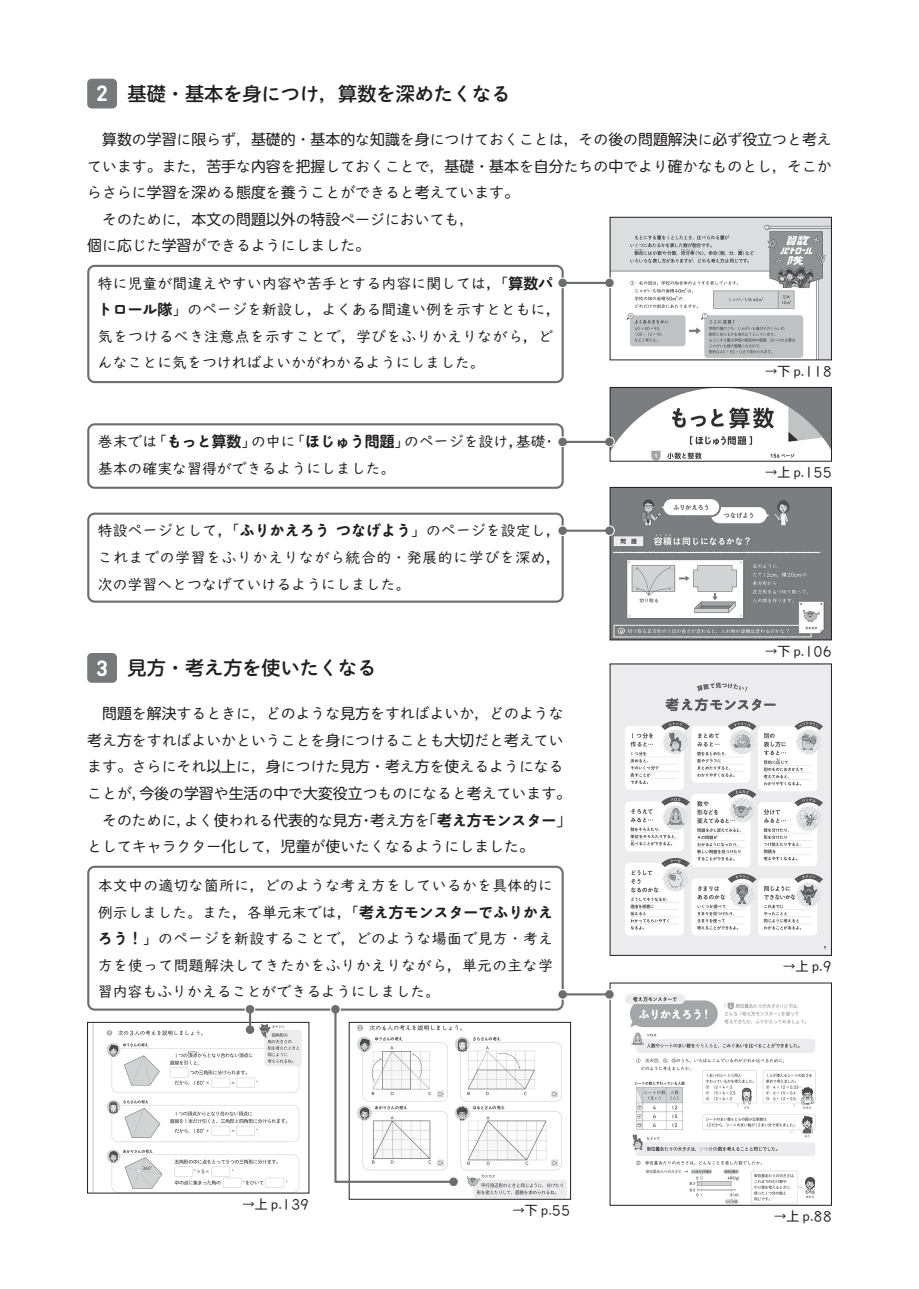
<style>
.page{position:relative;width:919px;height:1289px;background:#fff}
.page>*{position:absolute;margin:0;border:0;box-sizing:border-box;transform-origin:0 0}
.t1{font:700 21.75px "DIN Round Pro";color:#fff}
.t2{font:19.2px "Shuei M Go Std B";color:#231f20}
.t3{font:14.85px/26.5px "UD Digi Kyokasho Pro N";letter-spacing:.005em;color:#231f20}
.t4{font:14.85px/26.5px "Shuei M Go Std L";color:#231f20}
.t5{font:700 14.85px "Maru Anti Std De";color:#231f20}
.t6{font:14.85px "UD Shin M Go Pro";color:#231f20}
.t7{font:12.75px "Shuei M Go Std L";color:#231f20}
.s1{font-family:"UD Shin M Go Pro";font-weight:500}
.s2{font-family:"UD Shin M Go Pro"}
.s3{font-family:"UD Shin M Go Pro De";font-weight:700}
.s4{font-family:"Maru Anti Std De";font-weight:700}
.s5{font-family:"MOG Suuji It K40";font-size:12.15px}
.s6{font-family:"UD Digi Kyokasho Pro N";font-weight:400}
.s7{font-family:"UD Shin M Go Pro De"}
.s8{font-family:"Shuei M Go Std L";font-weight:400}
.s9{font-family:"Shuei M Go Std L"}
</style>
<div class="page">
<img style="left:611px;top:219px;width:218px;height:139px">
<div style="left:609px;top:217px;width:222px;height:143px;border:1px solid #231f20"></div>
<img style="left:611px;top:389px;width:218px;height:70px">
<div style="left:609px;top:387px;width:222px;height:74px;border:1px solid #231f20"></div>
<img style="left:611px;top:489px;width:218px;height:149px">
<div style="left:609px;top:487px;width:222px;height:153px;border:1px solid #231f20"></div>
<img style="left:611px;top:665px;width:218px;height:288px">
<img style="left:92px;top:1024px;width:210px;height:167px">
<div style="left:87px;top:1022px;width:222px;height:171px;border:1px solid #231f20"></div>
<img style="left:449px;top:1025px;width:118px;height:172px">
<div style="left:349px;top:1022px;width:222px;height:177px;border:1px solid #231f20"></div>
<img style="left:611px;top:994px;width:205px;height:209px">
<div style="left:87px;top:653px;width:30px;height:29px;background:#76787b;border-radius:5px"></div>
<div style="left:87px;top:79px;width:30px;height:29px;background:#76787b;border-radius:5px"></div>
<div style="left:87px;top:265px;width:476px;height:118px;border:2px solid #6c6d70;border-radius:6px"></div>
<div style="left:87px;top:423px;width:476px;height:66px;border:2px solid #6c6d70;border-radius:6px"></div>
<div style="left:87px;top:512px;width:476px;height:90px;border:2px solid #6c6d70;border-radius:6px"></div>
<div style="left:87px;top:865px;width:476px;height:145px;border:2px solid #6c6d70;border-radius:6px"></div>
<svg style="left:604px;top:277px;width:10px;height:11px"></svg>
<svg style="left:557px;top:277px;width:11px;height:11px"></svg>
<hr style="left:562px;top:282px;width:47px;height:2px;background:#6c6d70">
<div style="left:558px;top:279px;width:9px;height:8px;background:#6c6d70;border-radius:50%"></div>
<div style="left:605px;top:279px;width:8px;height:8px;background:#6c6d70;border-radius:50%"></div>
<svg style="left:604px;top:436px;width:10px;height:11px"></svg>
<hr style="left:562px;top:441px;width:47px;height:2px;background:#6c6d70">
<div style="left:558px;top:437px;width:9px;height:9px;background:#6c6d70;border-radius:50%"></div>
<div style="left:605px;top:437px;width:8px;height:9px;background:#6c6d70;border-radius:50%"></div>
<svg style="left:604px;top:525px;width:10px;height:11px"></svg>
<div style="left:557px;top:525px;width:11px;height:11px;background:#fff;border-radius:50%"></div>
<hr style="left:562px;top:529px;width:47px;height:2px;background:#6c6d70">
<div style="left:558px;top:526px;width:9px;height:9px;background:#6c6d70;border-radius:50%"></div>
<div style="left:605px;top:526px;width:8px;height:9px;background:#6c6d70;border-radius:50%"></div>
<svg style="left:604px;top:989px;width:10px;height:10px"></svg>
<svg style="left:557px;top:989px;width:11px;height:10px"></svg>
<hr style="left:562px;top:993px;width:47px;height:2px;background:#6c6d70">
<div style="left:558px;top:990px;width:9px;height:8px;background:#6c6d70;border-radius:50%"></div>
<div style="left:605px;top:990px;width:8px;height:8px;background:#6c6d70;border-radius:50%"></div>
<div style="left:330px;top:1003px;width:11px;height:11px;background:#fff;border-radius:50%"></div>
<svg style="left:334px;top:1007px;width:121px;height:176px"></svg>
<div style="left:331px;top:1005px;width:9px;height:8px;background:#6c6d70;border-radius:50%"></div>
<div style="left:449px;top:1177px;width:9px;height:8px;background:#6c6d70;border-radius:50%"></div>
<svg style="left:245px;top:1003px;width:10px;height:11px"></svg>
<hr style="left:249px;top:1009px;width:2px;height:20px;background:#6c6d70">
<div style="left:246px;top:1005px;width:8px;height:8px;background:#6c6d70;border-radius:50%"></div>
<div style="left:246px;top:1025px;width:8px;height:8px;background:#6c6d70;border-radius:50%"></div>
<p class="t2" style="left:128px;top:79px;width:384px"><span class="s1">基礎</span>・<span class="s1">基本</span>を<span class="s1">身</span>につけ，<span class="s1">算数</span>を<span class="s1">深</span>めたくなる</p>
<h1 class="t1" style="left:96px;top:78px;width:13px">2</h1>
<p class="t4" style="left:87px;top:126px;width:746px"><span class="s2">　算数</span>の<span class="s2">学習</span>に<span class="s2">限</span>らず，<span class="s2">基礎的</span>・<span class="s2">基本的</span>な<span class="s2">知識</span>を<span class="s2">身</span>につけておくことは，その<span class="s2">後</span>の<span class="s2">問題解決</span>に<span class="s2">必</span>ず<span class="s2">役立</span>つと<span class="s2">考</span>え</p>
<p class="t4" style="left:87px;top:152px;width:746px">ています。また，<span class="s2">苦手</span>な<span class="s2">内容</span>を<span class="s2">把握</span>しておくことで，<span class="s2">基礎</span>・<span class="s2">基本</span>を<span class="s2">自分</span>たちの<span class="s2">中</span>でより<span class="s2">確</span>かなものとし，そこか</p>
<p class="t4" style="left:87px;top:179px;width:433px">らさらに<span class="s2">学習</span>を<span class="s2">深</span>める<span class="s2">態度</span>を<span class="s2">養</span>うことができると<span class="s2">考</span>えています。</p>
<p class="t4" style="left:102px;top:205px;width:374px">そのために，<span class="s2">本文</span>の<span class="s2">問題以外</span>の<span class="s2">特設</span>ページにおいても，</p>
<p class="t4" style="left:87px;top:232px;width:284px"><span class="s2">個</span>に<span class="s2">応</span>じた<span class="s2">学習</span>ができるようにしました。</p>
<p class="t3" style="left:98px;top:269px;width:464px">特に児童が間違えやすい内容や苦手とする内容に関しては「，<span class="s3">算数</span><span class="s4">パトロール</span><span class="s3">隊</span>」のページを新設し，よくある間違い例を示すとともに，気をつけるべき注意点を示すことで，学びをふりかえりながら，どんなことに気をつければよいかがわかるようにしました。</p>
<p class="t7" style="left:764px;top:361px;width:68px">→<span class="s2">下</span>p.<span class="s5">118</span></p>
<p class="t5" style="left:152px;top:430px;width:106px"><span class="s6">「</span>もっと<span class="s7">算数</span><span class="s6">」</span></p>
<p class="t3" style="left:404px;top:427px;width:121px">のページを設け，</p>
<p class="t3" style="left:98px;top:427px;width:299px">巻末では<br>基本の確実な習得ができるようにしました。</p>
<p class="t3" style="left:516px;top:427px;width:31px">基礎</p>
<p class="t5" style="left:290px;top:430px;width:121px"><span class="s6">「</span>ほじゅう<span class="s7">問題</span><span class="s6">」</span></p>
<p class="t3" style="left:251px;top:427px;width:46px">の中に</p>
<p class="t3" style="left:542px;top:427px;width:16px">・</p>
<p class="t3" style="left:98px;top:517px;width:464px;text-align:justify">特設ページとして「，<span class="s4">ふりかえろうつなげよう</span>」のページを設定し，これまでの学習をふりかえりながら統合的・発展的に学びを深め，次の学習へとつなげていけるようにしました。</p>
<p class="t2" style="left:128px;top:653px;width:250px"><span class="s1">見方</span>・<span class="s1">考</span>え<span class="s1">方</span>を<span class="s1">使</span>いたくなる</p>
<h1 class="t1" style="left:96px;top:652px;width:13px">3</h1>
<p class="t4" style="left:87px;top:700px;width:478px"><span class="s2">　問題</span>を<span class="s2">解決</span>するときに，どのような<span class="s2">見方</span>をすればよいか，どのような</p>
<p class="t4" style="left:87px;top:726px;width:478px"><span class="s2">考</span>え<span class="s2">方</span>をすればよいかということを<span class="s2">身</span>につけることも<span class="s2">大切</span>だと<span class="s2">考</span>えてい</p>
<p class="t4" style="left:87px;top:753px;width:478px">ます。さらにそれ<span class="s2">以上</span>に，<span class="s2">身</span>につけた<span class="s2">見方</span>・<span class="s2">考</span>え<span class="s2">方</span>を<span class="s2">使</span>えるようになる</p>
<p class="t4" style="left:139px;top:779px;width:433px"><span class="s2">今後</span>の<span class="s2">学習</span>や<span class="s2">生活</span>の<span class="s2">中</span>で<span class="s2">大変役立</span>つものになると<span class="s2">考</span>えています。</p>
<p class="t4" style="left:87px;top:779px;width:61px">ことが，</p>
<p class="t5" style="left:422px;top:808px;width:150px"><span class="s8">「</span><span class="s7">考</span>え<span class="s7">方</span>モンスター<span class="s8">「</span></p>
<p class="t4" style="left:184px;top:806px;width:180px">よく<span class="s2">使</span>われる<span class="s2">代表的</span>な<span class="s2">見方</span></p>
<p class="t6" style="left:370px;top:808px;width:61px">考<span class="s9">え</span>方<span class="s9">を</span></p>
<p class="t4" style="left:87px;top:806px;width:448px;text-indent:15px">そのために，<br>としてキャラクター<span class="s2">化</span>して，<span class="s2">児童</span>が<span class="s2">使</span>いたくなるようにしました。</p>
<p class="t4" style="left:359px;top:806px;width:16px">・</p>
<p class="t3" style="left:98px;top:871px;width:457px;text-align:justify">本文中の適切な箇所に，どのような考え方をしているかを具体的に例示しました。また，各単元末では「，<span class="s3">考</span><span class="s4">え</span><span class="s3">方</span><span class="s4">モンスターでふりかえろう！</span>」のページを新設することで，どのような場面で見方・考え方を使って問題解決してきたかをふりかえりながら，単元の主な学習内容もふりかえることができるようにしました。</p>
<p class="t7" style="left:242px;top:1194px;width:68px">→<span class="s2">上</span> p.<span class="s5">139</span></p>
<p class="t7" style="left:512px;top:1200px;width:59px">→<span class="s2">下</span> p.<span class="s5">55</span></p>
<p class="t7" style="left:764px;top:463px;width:68px">→<span class="s2">上</span> p.<span class="s5">155</span></p>
<p class="t7" style="left:764px;top:641px;width:68px">→<span class="s2">下</span> p.<span class="s5">106</span></p>
<p class="t7" style="left:782px;top:957px;width:50px">→<span class="s2">上</span> p.<span class="s5">9</span></p>
<p class="t7" style="left:773px;top:1206px;width:59px">→<span class="s2">上</span> p.<span class="s5">88</span></p>
</div>
